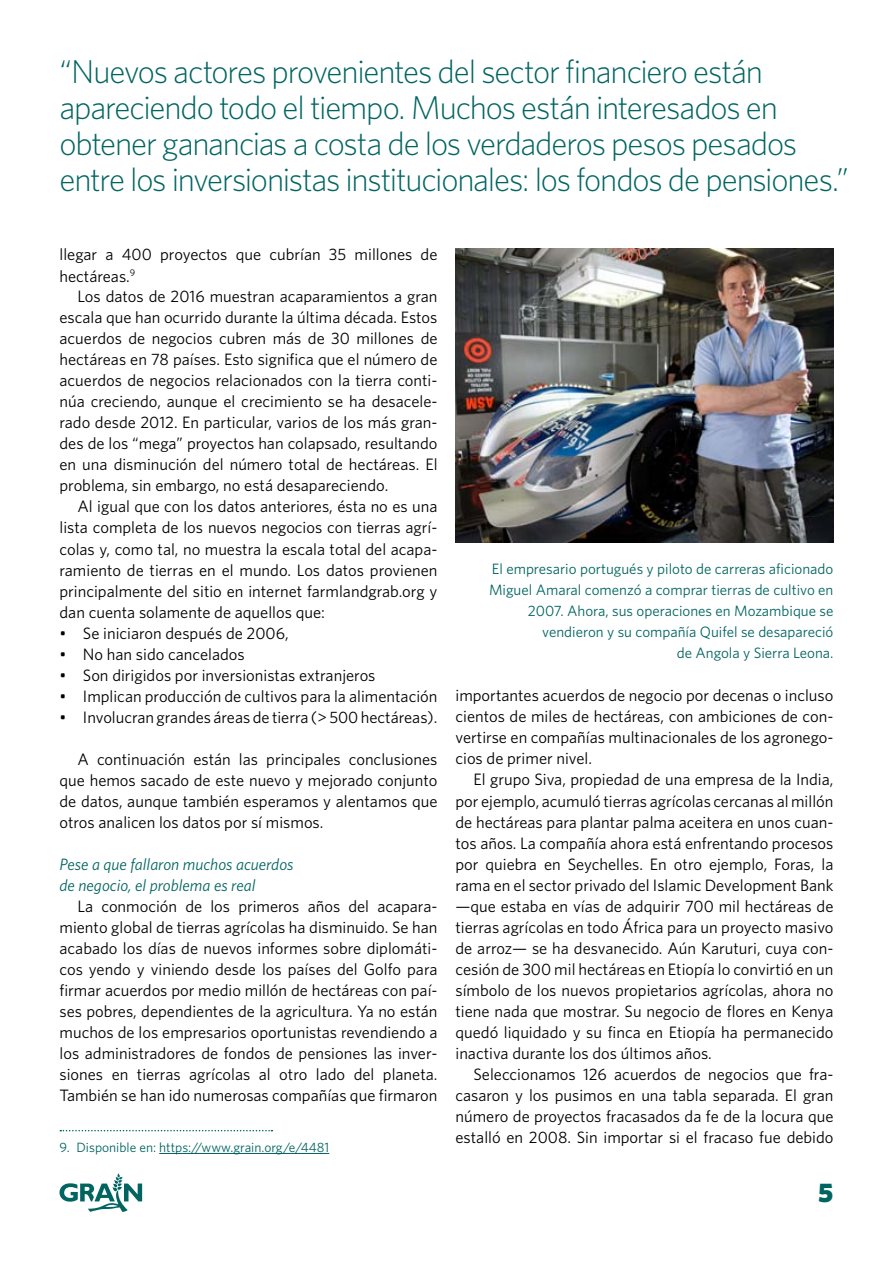
<style>
.page{position:relative;width:893px;height:1263px;background:#fff}
.page>*{position:absolute;margin:0;border:0;box-sizing:border-box;transform-origin:0 0}
.t1{font:300 33px/36px "Whitney";letter-spacing:-.035em;color:#006561}
.t2{font:900 27px "Whitney";color:#006561}
.t3{font:16.5px/21px "Whitney";color:#000;text-align:justify}
.t4{font:italic 16.5px/21px "Whitney";color:#006561}
.t5{font:15px/21px "Whitney";color:#006561;text-align:right}
.t6{font:13.5px "Whitney";color:#006561}
</style>
<div class="page">
<svg style="left:60px;top:1173px;width:82px;height:39px"></svg>
<svg style="left:60px;top:1130px;width:212px;height:1px"></svg>
<hr style="left:159px;top:1153px;width:170px;height:1px;background:#006561">
<img style="left:455px;top:249px;width:378px;height:293px">
<p class="t1" style="left:60px;top:53px;width:791px">“Nuevos actores provenientes del sector financiero están apareciendo todo el tiempo. Muchos están interesados en obtener ganancias a costa de los verdaderos pesos pesados entre los inversionistas institucionales: los fondos de pensiones.”</p>
<p class="t3" style="left:60px;top:244px;width:379px">llegar a 400 proyectos que cubrían 35 millones de hectáreas.<sup>9</sup></p>
<p class="t3" style="left:60px;top:286px;width:379px;text-indent:18px">Los datos de 2016 muestran acaparamientos a gran escala que han ocurrido durante la última década. Estos acuerdos de negocios cubren más de 30 millones de hectáreas en 78 países. Esto significa que el número de acuerdos de negocios relacionados con la tierra conti&shy;núa creciendo, aunque el crecimiento se ha desacele&shy;rado desde 2012. En particular, varios de los más gran&shy;des de los “mega” proyectos han colapsado, resultando en una disminución del número total de hectáreas. El problema, sin embargo, no está desapareciendo.</p>
<p class="t3" style="left:60px;top:496px;width:379px;text-indent:18px">Al igual que con los datos anteriores, ésta no es una lista completa de los nuevos negocios con tierras agrí&shy;colas y, como tal, no muestra la escala total del acapa&shy;ramiento de tierras en el mundo. Los datos provienen principalmente del sitio en internet farmlandgrab.org y dan cuenta solamente de aquellos que:</p>
<p class="t3" style="left:60px;top:622px;width:231px">• Se iniciaron después de 2006,</p>
<p class="t3" style="left:60px;top:643px;width:187px">• No han sido cancelados</p>
<p class="t3" style="left:60px;top:664px;width:317px">• Son dirigidos por inversionistas extranjeros</p>
<p class="t3" style="left:60px;top:685px;width:379px">• Implican producción de cultivos para la alimentación</p>
<p class="t3" style="left:60px;top:706px;width:379px">• Involucran grandes áreas de tierra (&gt; 500 hectáreas).</p>
<p class="t3" style="left:60px;top:748px;width:379px;text-indent:18px">A continuación están las principales conclusiones que hemos sacado de este nuevo y mejorado conjunto de datos, aunque también esperamos y alentamos que otros analicen los datos por sí mismos.</p>
<p class="t4" style="left:60px;top:853px;width:235px">Pese a que fallaron muchos acuerdos de negocio, el problema es real</p>
<p class="t3" style="left:60px;top:895px;width:379px;text-indent:18px">La conmoción de los primeros años del acapara&shy;miento global de tierras agrícolas ha disminuido. Se han acabado los días de nuevos informes sobre diplomáti&shy;cos yendo y viniendo desde los países del Golfo para firmar acuerdos por medio millón de hectáreas con paí&shy;ses pobres, dependientes de la agricultura. Ya no están muchos de los empresarios oportunistas revendiendo a los administradores de fondos de pensiones las inver&shy;siones en tierras agrícolas al otro lado del planeta.<br>También se han ido numerosas compañías que firmaron</p>
<p class="t6" style="left:60px;top:1139px;width:271px">9. Disponible en: https://www.grain.org/e/4481</p>
<p class="t5" style="left:489px;top:558px;width:346px">El empresario portugués y piloto de carreras aficionado Miguel Amaral comenzó a comprar tierras de cultivo en 2007. Ahora, sus operaciones en Mozambique se vendieron y su compañía Quifel se desapareció<br>de Angola y Sierra Leona.</p>
<p class="t3" style="left:455px;top:685px;width:379px">importantes acuerdos de negocio por decenas o incluso cientos de miles de hectáreas, con ambiciones de con&shy;vertirse en compañías multinacionales de los agronego&shy;cios de primer nivel.</p>
<p class="t3" style="left:455px;top:769px;width:379px;text-indent:18px">El grupo Siva, propiedad de una empresa de la India, por ejemplo, acumuló tierras agrícolas cercanas al millón de hectáreas para plantar palma aceitera en unos cuan&shy;tos años. La compañía ahora está enfrentando procesos por quiebra en Seychelles. En otro ejemplo, Foras, la rama en el sector privado del Islamic Development Bank —que estaba en vías de adquirir 700 mil hectáreas de tierras agrícolas en todo África para un proyecto masivo de arroz— se ha desvanecido. Aún Karuturi, cuya con&shy;cesión de 300 mil hectáreas en Etiopía lo convirtió en un símbolo de los nuevos propietarios agrícolas, ahora no tiene nada que mostrar. Su negocio de flores en Kenya quedó liquidado y su finca en Etiopía ha permanecido inactiva durante los dos últimos años.</p>
<p class="t3" style="left:455px;top:1063px;width:379px;text-indent:18px">Seleccionamos 126 acuerdos de negocios que fra&shy;casaron y los pusimos en una tabla separada. El gran número de proyectos fracasados da fe de la locura que estalló en 2008. Sin importar si el fracaso fue debido</p>
<h2 class="t2" style="left:818px;top:1176px;width:17px">5</h2>
</div>
